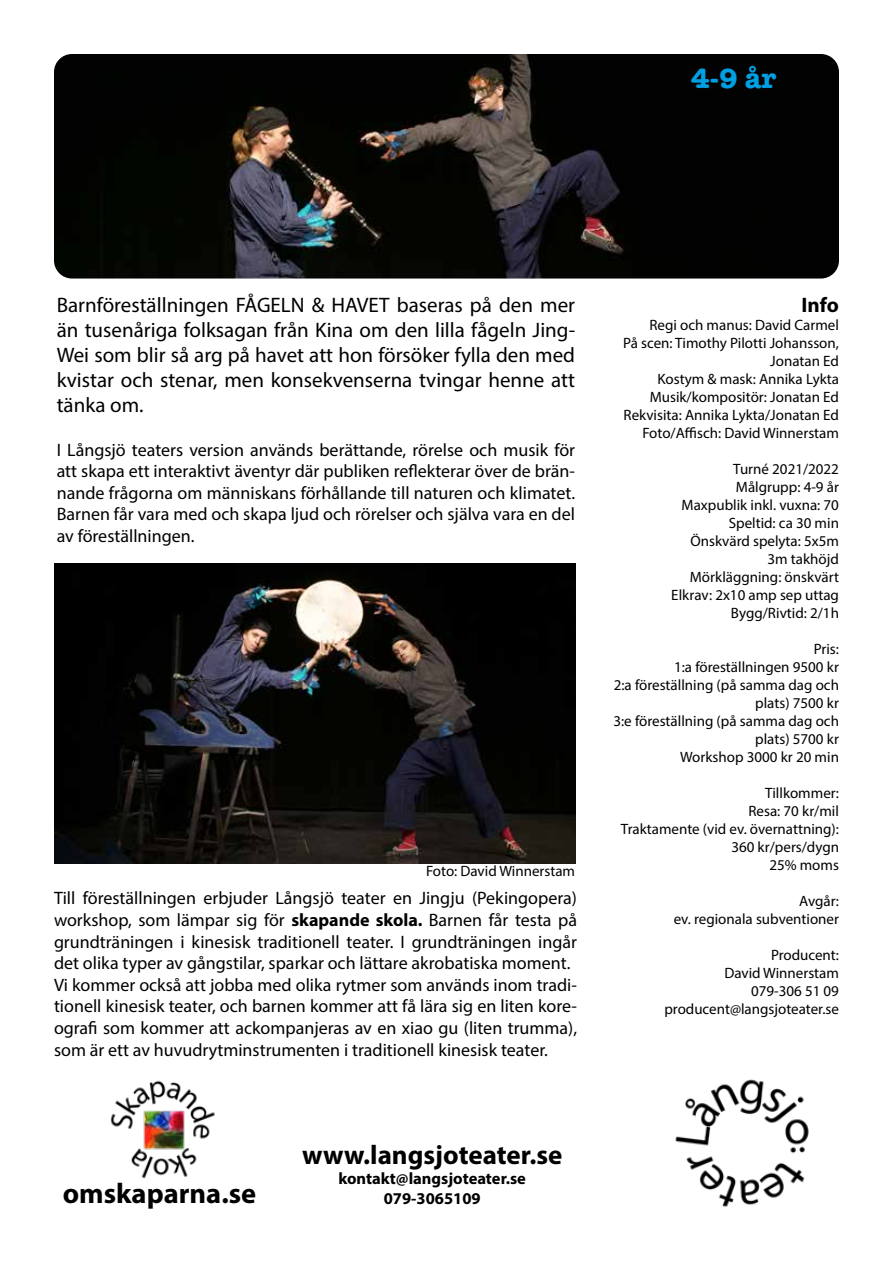
<style>
.page{position:relative;width:893px;height:1263px;background:#fff}
.page>*{position:absolute;margin:0;border:0;box-sizing:border-box;transform-origin:0 0}
.t1{font:700 28.5px "Myriad Pro";color:#000}
.t2{font:700 28.5px "American Typewriter";color:#009fe3}
.t3{font:700 27px "Myriad Pro";color:#000}
.t4{font:21px/25.2px "Myriad Pro";color:#000;text-align:justify}
.t5{font:700 21px "Myriad Pro";color:#000}
.t6{font:18px/21.6px "Myriad Pro";color:#000;text-align:justify}
.t7{font:700 16.5px "Myriad Pro";color:#000}
.t8{font:15px/18px "Myriad Pro";color:#000;text-align:right}
.s1{font-weight:700}
</style>
<div class="page">
<img style="left:54px;top:54px;width:785px;height:225px">
<img style="left:675px;top:1079px;width:134px;height:128px">
<img style="left:54px;top:563px;width:521px;height:300px">
<img style="left:110px;top:1080px;width:105px;height:99px">
<h1 class="t2" style="left:691px;top:54px;width:86px">4-9 år</h1>
<p class="t4" style="left:57px;top:292px;width:520px">Barnföreställningen FÅGELN &amp; HAVET baseras på den mer än tusenåriga folksagan från Kina om den lilla fågeln Jing-Wei som blir så arg på havet att hon försöker fylla den med kvistar och stenar, men konsekvenserna tvingar henne att tänka om.</p>
<p class="t6" style="left:57px;top:438px;width:520px">I Långsjö teaters version används berättande, rörelse och musik för att skapa ett interaktivt äventyr där publiken reflekterar över de brän&shy;nande frågorna om människans förhållande till naturen och klimatet.<br>Barnen får vara med och skapa ljud och rörelser och själva vara en del av föreställningen.</p>
<p class="t8" style="left:426px;top:862px;width:151px">Foto: David Winnerstam</p>
<p class="t6" style="left:54px;top:887px;width:525px;text-align:left">Till föreställningen erbjuder Långsjö teater en Jingju (Pekingopera) workshop, som lämpar sig för <span class="s1">skapande skola.</span> Barnen får testa på grundträningen i kinesisk traditionell teater. I grundträningen ingår det olika typer av gångstilar, sparkar och lättare akrobatiska moment.<br>Vi kommer också att jobba med olika rytmer som används inom tradi&shy;tionell kinesisk teater, och barnen kommer att få lära sig en liten kore&shy;ografi som kommer att ackompanjeras av en xiao gu (liten trumma), som är ett av huvudrytminstrumenten i traditionell kinesisk teater.</p>
<h2 class="t3" style="left:302px;top:1137px;width:262px">www.langsjoteater.se</h2>
<p class="t7" style="left:338px;top:1167px;width:189px">kontakt@langsjoteater.se</p>
<h1 class="t1" style="left:63px;top:1174px;width:195px">omskaparna.se</h1>
<p class="t7" style="left:384px;top:1187px;width:98px">079-3065109</p>
<p class="t5" style="left:801px;top:291px;width:39px">Info</p>
<p class="t8" style="left:623px;top:315px;width:217px">Regi och manus: David Carmel<br>På scen: Timothy Pilotti Johansson,<br>Jonatan Ed<br>Kostym &amp; mask: Annika Lykta<br>Musik/kompositör: Jonatan Ed<br>Rekvisita: Annika Lykta/Jonatan Ed<br>Foto/Affisch: David Winnerstam</p>
<p class="t8" style="left:671px;top:459px;width:169px">Turné 2021/2022<br>Målgrupp: 4-9 år<br>Maxpublik inkl. vuxna: 70<br>Speltid: ca 30 min<br>Önskvärd spelyta: 5x5m<br>3m takhöjd<br>Mörkläggning: önskvärt<br>Elkrav: 2x10 amp sep uttag<br>Bygg/Rivtid: 2/1h</p>
<p class="t8" style="left:613px;top:639px;width:227px">Pris:<br>1:a föreställningen 9500 kr<br>2:a föreställning (på samma dag och plats) 7500 kr<br>3:e föreställning (på samma dag och plats) 5700 kr<br>Workshop 3000 kr 20 min</p>
<p class="t8" style="left:621px;top:783px;width:219px">Tillkommer:<br>Resa: 70 kr/mil<br>Traktamente (vid ev. övernattning):<br>360 kr/pers/dygn<br>25% moms</p>
<p class="t8" style="left:674px;top:891px;width:167px">Avgår:<br>ev. regionala subventioner</p>
<p class="t8" style="left:664px;top:945px;width:176px">Producent:<br>David Winnerstam<br>079-306 51 09 producent@langsjoteater.se</p>
</div>
